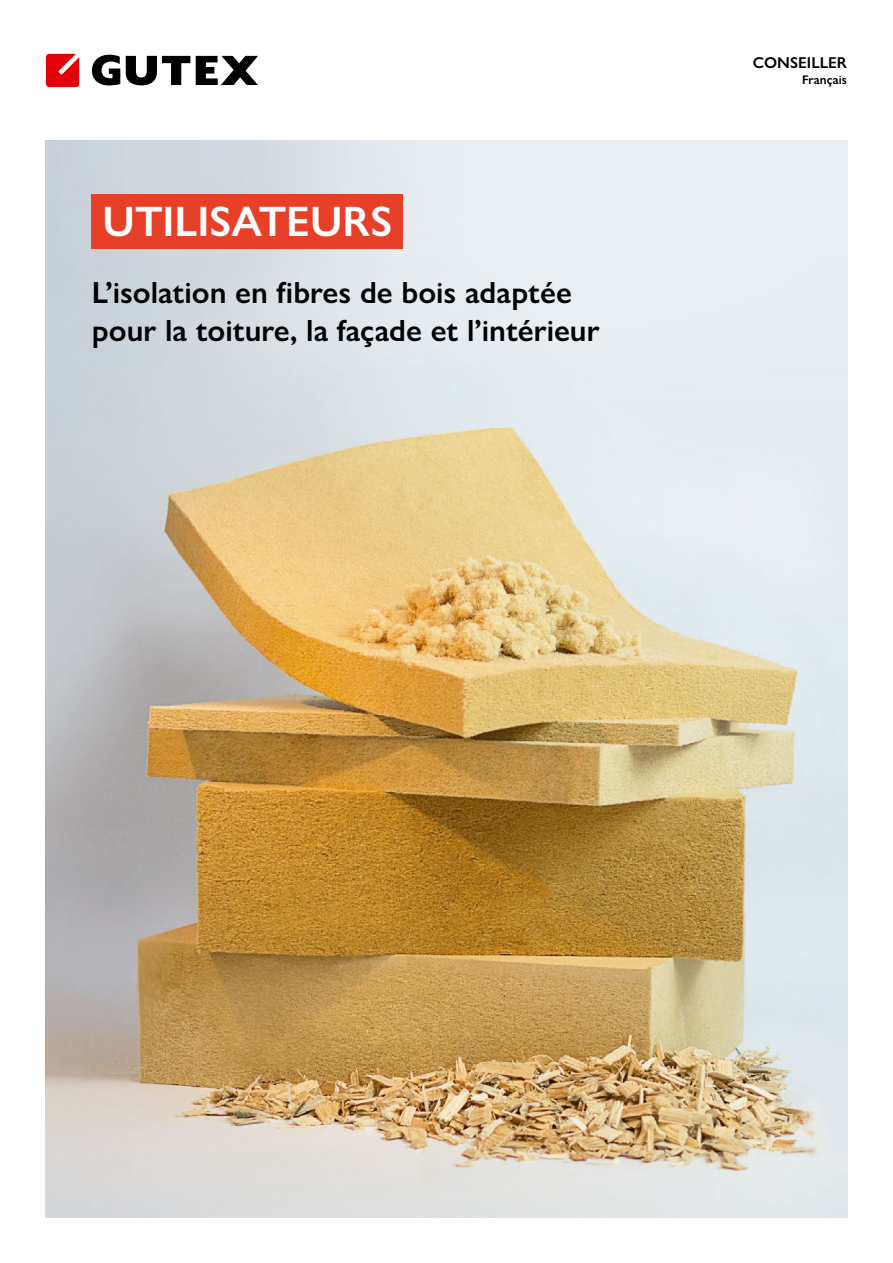
<style>
.page{position:relative;width:893px;height:1263px;background:#fff}
.page>*{position:absolute;margin:0;border:0;box-sizing:border-box;transform-origin:0 0}
._1_Medientitel{font:600 42.75px "Gill Sans Nova";color:#fff}
._1_Medientitel_SubFolgezeile{font:600 30.75px "Gill Sans Nova";color:#000}
._1_Medientitel_Sub{font:600 30.75px "Gill Sans Nova";color:#000}
._1_Cover-Kategorie{font:600 15.75px "Gill Sans Nova";color:#000}
._1_Cover-Sprache{font:600 12.6px "Gill Sans Nova";color:#000}
</style>
<div class="page">
<img style="left:46px;top:141px;width:801px;height:1076px">
<div style="left:92px;top:195px;width:311px;height:54px;background:#e83f29"></div>
<svg style="left:196px;top:56px;width:62px;height:29px"></svg>
<svg style="left:126px;top:56px;width:64px;height:29px"></svg>
<svg style="left:92px;top:55px;width:28px;height:30px"></svg>
<svg style="left:46px;top:54px;width:33px;height:33px"></svg>
<p class="_1_Medientitel" style="left:103px;top:196px;width:291px">UTILISATEURS</p>
<p class="_1_Medientitel_Sub" style="left:92px;top:273px;width:481px">L’isolation en fibres de bois adaptée</p>
<p class="_1_Medientitel_SubFolgezeile" style="left:92px;top:312px;width:509px">pour la toiture, la façade et l’intérieur</p>
<p class="_1_Cover-Kategorie" style="left:753px;top:53px;width:96px">CONSEILLER</p>
<p class="_1_Cover-Sprache" style="left:802px;top:72px;width:46px">Français</p>
</div>
